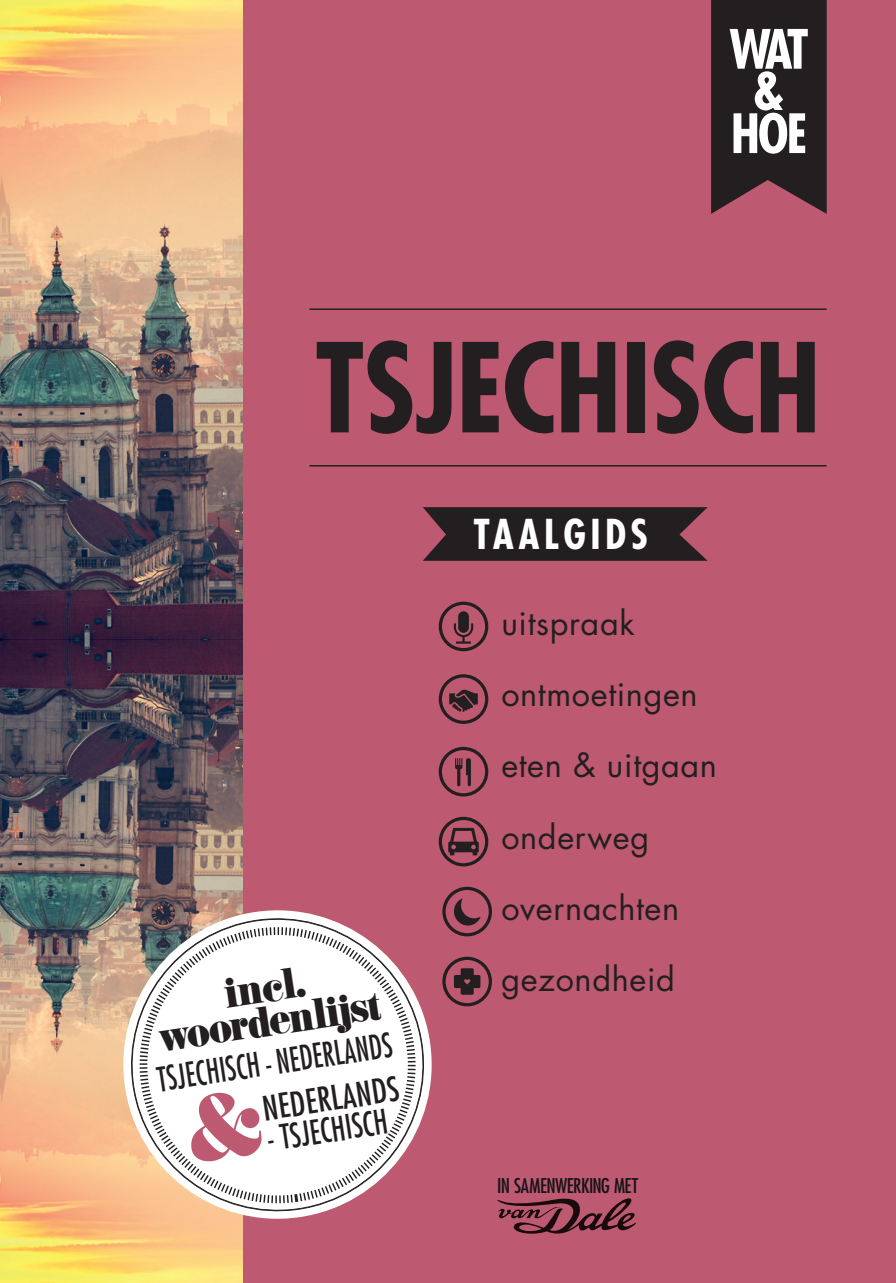
<style>
.page{position:relative;width:896px;height:1283px;background:#fff}
.page>*{position:absolute;margin:0;border:0;box-sizing:border-box;transform-origin:0 0}
.t1{font:700 condensed 120px "Futura LT";letter-spacing:-.01em;color:#231f20}
.t2{font:700 condensed 52.8px/42.3px "Futura LT";letter-spacing:-.075em;color:#fff;text-align:center}
.t3{font:42.9px/33.6px "K22 Didoni";color:#231f20;text-align:center}
.t4{font:700 condensed 40.2px "Futura LT";letter-spacing:.11em;color:#fff}
.t5{font:condensed 33px/43.8px "Futura LT";color:#231f20;text-align:right;scale:.85 1}
.t6{font:condensed 33px "Futura LT";color:#231f20;scale:.89 1}
.t7{font:32.4px "Futura LT";letter-spacing:.02em;color:#231f20}
.t8{font:condensed 19.8px "Futura LT";letter-spacing:-.02em;color:#141419}
</style>
<div class="page">
<img style="left:0;top:0;width:243px;height:1282px">
<div style="left:243px;top:0;width:653px;height:1282px;background:#bd5970"></div>
<svg style="left:113px;top:900px;width:130px;height:328px;background:#d6aa87"></svg>
<svg style="left:122px;top:909px;width:310px;height:310px"></svg>
<svg style="left:711px;top:0;width:116px;height:214px;background:#2f2326"></svg>
<div style="left:442px;top:886px;width:50px;height:50px;border:3px solid #231f20;border-radius:50%"></div>
<svg style="left:454px;top:898px;width:26px;height:28px"></svg>
<div style="left:442px;top:956px;width:50px;height:50px;border:3px solid #231f20;border-radius:50%"></div>
<svg style="left:454px;top:968px;width:26px;height:26px"></svg>
<div style="left:439px;top:747px;width:49px;height:49px;border:3px solid #231f20;border-radius:50%"></div>
<svg style="left:455px;top:758px;width:16px;height:28px"></svg>
<div style="left:439px;top:816px;width:49px;height:50px;border:3px solid #231f20;border-radius:50%"></div>
<svg style="left:448px;top:827px;width:31px;height:28px"></svg>
<div style="left:439px;top:674px;width:49px;height:50px;border:3px solid #231f20;border-radius:50%"></div>
<svg style="left:449px;top:689px;width:29px;height:23px"></svg>
<div style="left:439px;top:601px;width:49px;height:50px;border:3px solid #231f20;border-radius:50%"></div>
<div style="left:458px;top:611px;width:11px;height:22px;background:#231f20;border-radius:5px"></div>
<svg style="left:454px;top:623px;width:19px;height:20px"></svg>
<svg style="left:497px;top:1198px;width:139px;height:36px"></svg>
<hr style="left:309px;top:465px;width:517px;height:1px;background:#231f20">
<hr style="left:309px;top:308px;width:517px;height:2px;background:#231f20">
<svg style="left:423px;top:507px;width:285px;height:54px;background:#312427"></svg>
<svg style="left:184px;top:1087px;width:81px;height:76px"></svg>
<h2 class="t2" style="left:729px;top:28px;width:81px">WAT &amp;<br>HOE</h2>
<h1 class="t1" style="left:315px;top:313px;width:508px">TSJECHISCH</h1>
<p class="t4" style="left:473px;top:509px;width:176px">TAALGIDS</p>
<h3 class="t3" style="left:151px;top:991px;width:226px;rotate:-9deg">incl. woordenlijst</h3>
<p class="t5" style="left:155px;top:1056px;width:281px;rotate:-8deg">TSJECHISCH - NEDERLANDS<br>NEDERLANDS</p>
<p class="t6" style="left:264px;top:1119px;width:138px;rotate:-9deg">- TSJECHISCH</p>
<p class="t7" style="left:501px;top:602px;width:135px">uitspraak</p>
<p class="t7" style="left:501px;top:673px;width:198px">ontmoetingen</p>
<p class="t7" style="left:501px;top:744px;width:217px">eten &amp; uitgaan</p>
<p class="t7" style="left:501px;top:816px;width:149px">onderweg</p>
<p class="t7" style="left:501px;top:887px;width:179px">overnachten</p>
<p class="t7" style="left:501px;top:958px;width:175px">gezondheid</p>
<p class="t8" style="left:497px;top:1173px;width:142px">IN SAMENWERKING MET</p>
</div>
